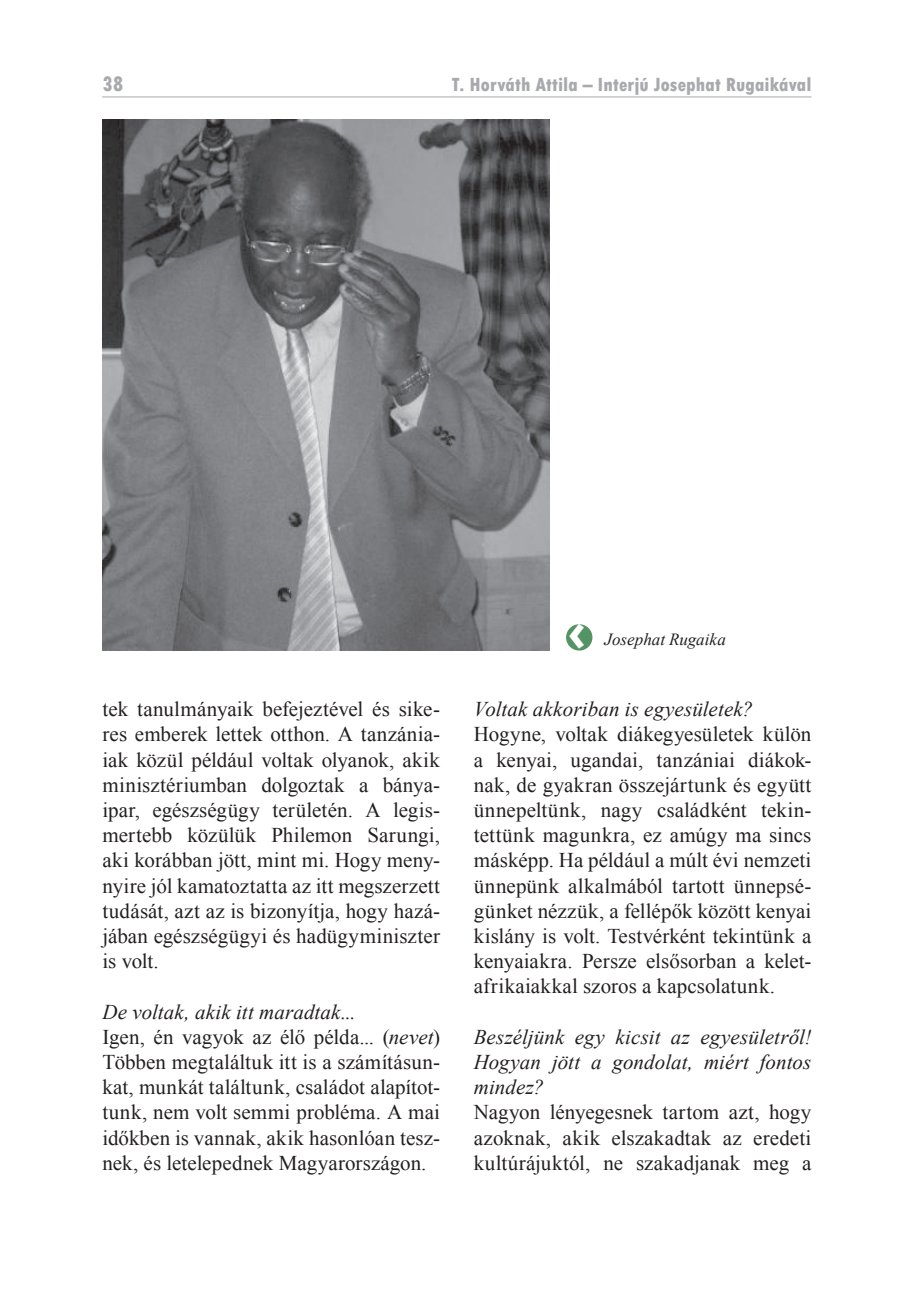
<style>
.page{position:relative;width:908px;height:1304px;background:#fff}
.page>*{position:absolute;margin:0;border:0;box-sizing:border-box;transform-origin:0 0}
.t1{font:40px "Meta Black CE Caps";color:#fff}
.t2{font:800 condensed 22px "Tw Cen";color:#a8a9ad}
.t3{font:21px/25.2px "Times New Roman";letter-spacing:.005em;color:#231f20;text-align:justify}
.t4{font:italic 21px/25.2px "Times New Roman";letter-spacing:.005em;color:#231f20;text-align:justify}
.t5{font:800 condensed 20px "Tw Cen";letter-spacing:.005em;color:#a8a9ad}
.t6{font:italic 17px "Times New Roman";color:#231f20}
.s1{font-style:italic}
</style>
<div class="page">
<hr style="left:102px;top:97px;width:709px;height:1px;background:#a8a9ad">
<img style="left:102px;top:119px;width:447px;height:532px">
<div style="left:566px;top:624px;width:26px;height:27px;background:#549364;border-radius:50%"></div>
<p class="t2" style="left:102px;top:71px;width:23px">38</p>
<p class="t5" style="left:451px;top:73px;width:361px">T. Horváth Attila – Interjú Josephat Rugaikával</p>
<p class="t3" style="left:102px;top:696px;width:339px">tek tanulmányaik befejeztével és sike&shy;res emberek lettek otthon. A tanzánia&shy;iak közül például voltak olyanok, akik minisztériumban dolgoztak a bánya&shy;ipar, egészségügy területén. A legis&shy;mertebb közülük Philemon Sarungi, aki korábban jött, mint mi. Hogy men - nyire jól kamatoztatta az itt megszerzett tudását, azt az is bizonyítja, hogy hazá&shy;jában egészségügyi és hadügyminiszter is volt.</p>
<p class="t3" style="left:102px;top:999px;width:339px;text-align:left"><span class="s1">De voltak, akik itt maradtak...<br></span>Igen, én vagyok az élő példa... (<span class="s1">nevet</span>)<br>Többen megtaláltuk itt is a számításun&shy;kat, munkát találtunk, családot alapítot&shy;tunk, nem volt semmi probléma. A mai időkben is vannak, akik hasonlóan tesz&shy;nek, és letelepednek Magyarországon.</p>
<h1 class="t1" style="left:567px;top:610px;width:19px">&lt;</h1>
<p class="t6" style="left:604px;top:627px;width:123px">Josephat Rugaika</p>
<p class="t4" style="left:473px;top:696px;width:280px">Voltak akkoriban is egyesületek?</p>
<p class="t3" style="left:473px;top:721px;width:339px">Hogyne, voltak diákegyesületek külön a kenyai, ugandai, tanzániai diákok&shy;nak, de gyakran összejártunk és együtt ünnepeltünk, nagy családként tekin&shy;tettünk magunkra, ez amúgy ma sincs másképp. Ha például a múlt évi nemzeti ünnepünk alkalmából tartott ünnepsé&shy;günket nézzük, a fellépők között kenyai kislány is volt. Testvérként tekintünk a kenyaiakra. Persze elsősorban a kelet&shy;afrikaiakkal szoros a kapcsolatunk.</p>
<p class="t4" style="left:473px;top:1024px;width:339px">Beszéljünk egy kicsit az egyesületről!<br>Hogyan jött a gondolat, miért fontos mindez?</p>
<p class="t3" style="left:473px;top:1099px;width:339px">Nagyon lényegesnek tartom azt, hogy azoknak, akik elszakadtak az eredeti kultúrájuktól, ne szakadjanak meg a</p>
</div>
